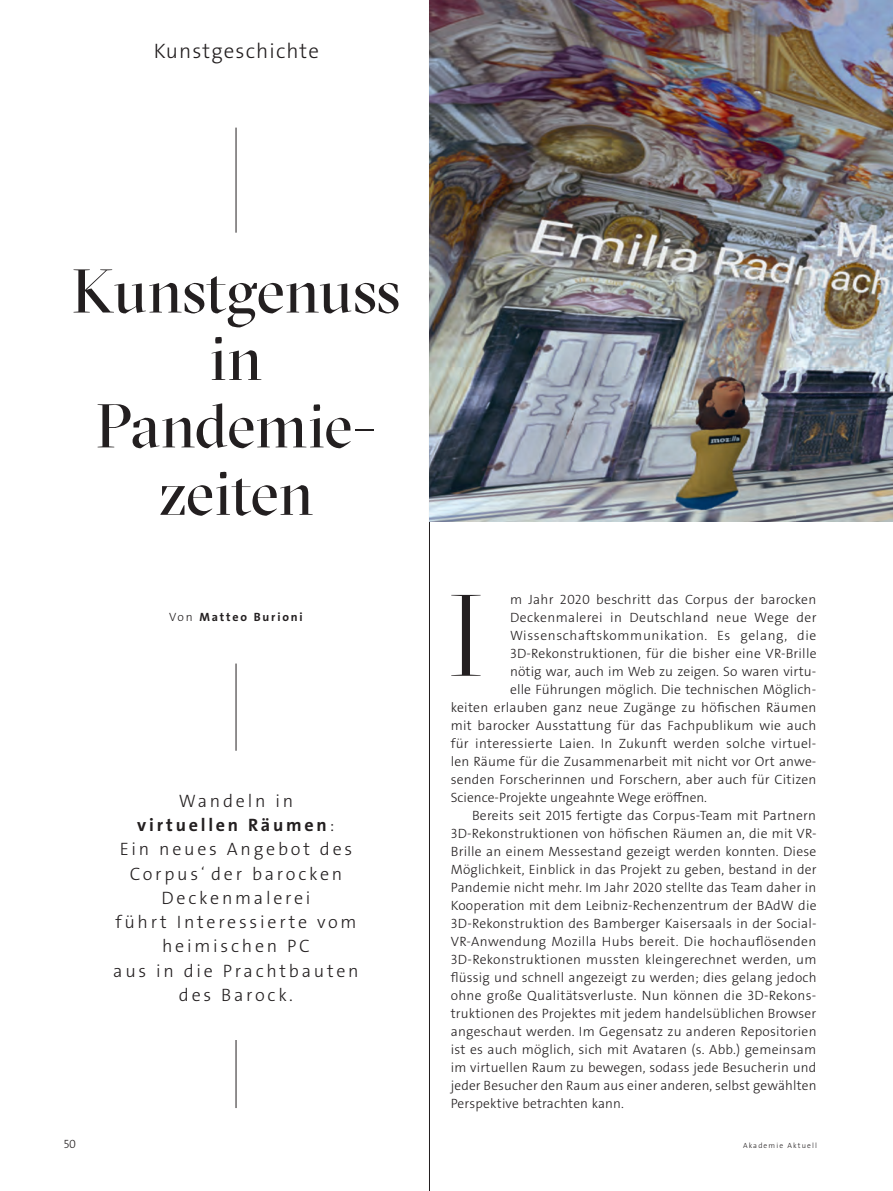
<style>
.page{position:relative;width:893px;height:1191px;background:#fff}
.page>*{position:absolute;margin:0;border:0;box-sizing:border-box;transform-origin:0 0}
.t1{font:300 115.5px "GT Sectra Display";color:#231f20}
.t2{font:61.5px/67.3px "GT Sectra Display";letter-spacing:-.01em;color:#231f20;text-align:center}
.t3{font:300 21px "The Sans Os F";letter-spacing:.055em;color:#231f20}
.t4{font:300 18px/24.3px "The Sans Os F";letter-spacing:.155em;color:#231f20;text-align:center}
.t5{font:300 13.5px "The Sans Os F";letter-spacing:.015em;color:#231f20}
.t6{font:300 13.5px "The Sans Os F";letter-spacing:.045em;color:#231f20}
.t7{font:700 12px "The Sans Os F";letter-spacing:.155em;color:#231f20}
.t8{font:300 12px "The Sans Os F";color:#231f20}
.t9{font:300 7.5px "The Sans Os F";letter-spacing:.155em;color:#231f20}
.s1{font-weight:300}
.s2{font-weight:700}
</style>
<div class="page">
<hr style="left:429px;top:0;width:1px;height:1191px;background:#231f20">
<hr style="left:236px;top:663px;width:1px;height:87px;background:#231f20">
<hr style="left:236px;top:1040px;width:1px;height:68px;background:#231f20">
<hr style="left:236px;top:128px;width:1px;height:105px;background:#231f20">
<img style="left:429px;top:0;width:464px;height:521px">
<h3 class="t3" style="left:154px;top:37px;width:167px">Kunstgeschichte</h3>
<h2 class="t2" style="left:72px;top:258px;width:330px">Kunstgenuss in<br>Pandemie&shy;zeiten</h2>
<p class="t7" style="left:169px;top:609px;width:135px"><span class="s1">Von</span> Matteo Burioni</p>
<h3 class="t4" style="left:113px;top:788px;width:247px">Wandeln in<br><span class="s2">virtuellen Räumen</span>:<br>Ein neues Angebot des<br>Corpus̒der barocken<br>Deckenmalerei<br>führt Interessierte vom heimischen PC<br>aus in die Prachtbauten des Barock.</h3>
<p class="t5" style="left:510px;top:590px;width:308px">m Jahr 2020 beschritt das Corpus der barocken</p>
<p class="t5" style="left:510px;top:608px;width:308px">Deckenmalerei in Deutschland neue Wege der</p>
<p class="t6" style="left:510px;top:626px;width:308px">Wissenschaftskommunikation. Es gelang, die</p>
<p class="t5" style="left:510px;top:644px;width:308px">3D-Rekonstruktionen, für die bisher eine VR-Brille</p>
<p class="t5" style="left:510px;top:662px;width:308px">nötig war, auch im Web zu zeigen. So waren virtu-</p>
<p class="t5" style="left:510px;top:680px;width:308px">elle Führungen möglich. Die technischen Möglich-</p>
<p class="t5" style="left:451px;top:698px;width:367px">keiten erlauben ganz neue Zugänge zu höfischen Räumen</p>
<p class="t5" style="left:451px;top:716px;width:367px">mit barocker Ausstattung für das Fachpublikum wie auch</p>
<p class="t5" style="left:451px;top:734px;width:367px">für interessierte Laien. In Zukunft werden solche virtuel-</p>
<p class="t5" style="left:451px;top:752px;width:367px">len Räume für die Zusammenarbeit mit nicht vor Ort anwe-</p>
<p class="t5" style="left:451px;top:770px;width:367px">senden Forscherinnen und Forschern, aber auch für Citizen</p>
<p class="t5" style="left:451px;top:788px;width:258px">Science-Projekte ungeahnte Wege eröffnen.</p>
<p class="t5" style="left:472px;top:806px;width:346px">Bereits seit 2015 fertigte das Corpus-Team mit Partnern</p>
<p class="t5" style="left:451px;top:824px;width:367px">3D-Rekonstruktionen von höfischen Räumen an, die mit VR-</p>
<p class="t5" style="left:451px;top:842px;width:367px">Brille an einem Messestand gezeigt werden konnten. Diese</p>
<p class="t5" style="left:451px;top:860px;width:367px">Möglichkeit, Einblick in das Projekt zu geben, bestand in der</p>
<p class="t5" style="left:451px;top:878px;width:367px">Pandemie nicht mehr. Im Jahr 2020 stellte das Team daher in</p>
<p class="t5" style="left:451px;top:896px;width:367px">Kooperation mit dem Leibniz-Rechenzentrum der BAdW die</p>
<p class="t5" style="left:451px;top:914px;width:367px">3D-Rekonstruktion des Bamberger Kaisersaals in der Social-</p>
<p class="t5" style="left:451px;top:932px;width:367px">VR-Anwendung Mozilla Hubs bereit. Die hochauflösenden</p>
<p class="t5" style="left:451px;top:950px;width:367px">3D-Rekonstruktionen mussten kleingerechnet werden, um</p>
<p class="t5" style="left:451px;top:968px;width:367px">flüssig und schnell angezeigt zu werden; dies gelang jedoch</p>
<p class="t5" style="left:451px;top:986px;width:367px">ohne große Qualitätsverluste. Nun können die 3D-Rekons-</p>
<p class="t5" style="left:451px;top:1004px;width:367px">truktionen des Projektes mit jedem handelsüblichen Browser</p>
<p class="t5" style="left:451px;top:1022px;width:367px">angeschaut werden. Im Gegensatz zu anderen Repositorien</p>
<p class="t5" style="left:451px;top:1040px;width:367px">ist es auch möglich, sich mit Avataren (s. Abb.) gemeinsam</p>
<p class="t5" style="left:451px;top:1058px;width:367px">im virtuellen Raum zu bewegen, sodass jede Besucherin und</p>
<p class="t5" style="left:451px;top:1076px;width:367px">jeder Besucher den Raum aus einer anderen, selbst gewählten</p>
<p class="t5" style="left:451px;top:1094px;width:175px">Perspektive betrachten kann.</p>
<h1 class="t1" style="left:448px;top:570px;width:38px">I</h1>
<p class="t8" style="left:64px;top:1136px;width:14px">50</p>
<p class="t9" style="left:743px;top:1141px;width:76px">Akademie Aktuell</p>
</div>
